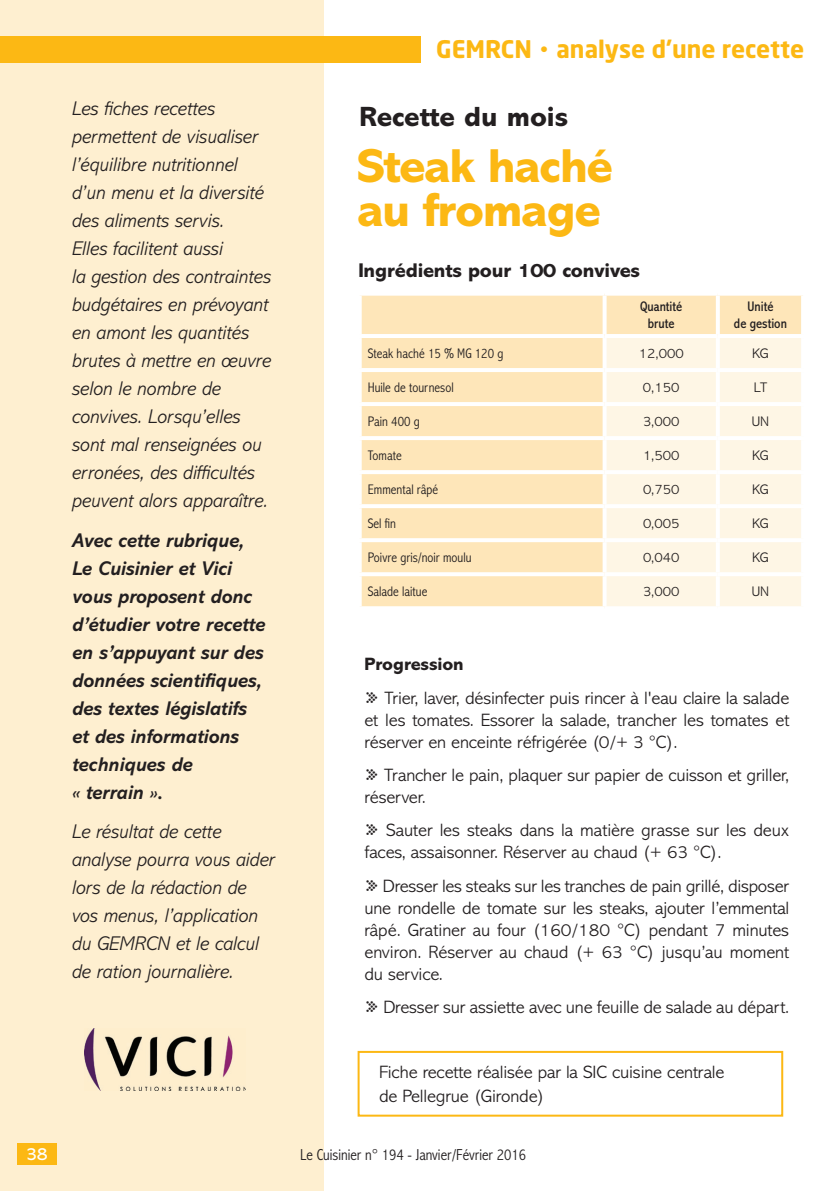
<style>
.page{position:relative;width:840px;height:1191px;background:#fff}
.page>*{position:absolute;margin:0;border:0;box-sizing:border-box;transform-origin:0 0}
.t1{font:800 48px/44px "Abadi MT Std";letter-spacing:-.03em;color:#fcb814}
.t2{font:800 28px "Abadi MT Std";color:#231f20}
.t3{font:700 24px "Neo Sans Std";color:#fcb814}
.t4{font:italic 300 20px/28px "Abadi MT Std";letter-spacing:-.01em;color:#231f20}
.t5{font:italic 700 20px/28px "Abadi MT Std";letter-spacing:-.01em;color:#231f20}
.t6{font:800 20px "Abadi MT Std";letter-spacing:-.01em;color:#231f20}
.t7{font:300 18px/22px "Abadi MT Std";letter-spacing:-.01em;color:#231f20}
.t8{font:18px "Abadi MT Std";color:#fff}
.t9{font:300 condensed 16px "Abadi MT Std";color:#231f20}
.t10{font:300 condensed 14px "Abadi MT Std";color:#231f20}
.t11{font:300 14px "Abadi MT Std";color:#231f20}
.t12{font:condensed 14px/16.8px "Abadi MT Std";color:#231f20;text-align:center}
.s1{font-family:"Mahsuri Sans MT Std";font-weight:300}
.s2{font-weight:800}
.s3{font-family:"Simple Direction Arrows";font-weight:400}
</style>
<div class="page">
<div style="left:357px;top:1051px;width:425px;height:65px;border:2px solid #fcb814"></div>
<div style="left:0;top:0;width:323px;height:1191px;background:#feefd0"></div>
<div style="left:0;top:37px;width:420px;height:26px;background:#fcb814"></div>
<div style="left:361px;top:296px;width:439px;height:310px;background:#fee6b9"></div>
<div style="left:606px;top:338px;width:194px;height:268px;background:#fef6e5"></div>
<svg style="left:360px;top:295px;width:244px;height:1px"></svg>
<svg style="left:604px;top:294px;width:113px;height:2px"></svg>
<svg style="left:602px;top:296px;width:4px;height:38px"></svg>
<svg style="left:717px;top:295px;width:86px;height:1px"></svg>
<svg style="left:715px;top:296px;width:4px;height:38px"></svg>
<svg style="left:800px;top:296px;width:1px;height:38px"></svg>
<hr style="left:357px;top:334px;width:247px;height:4px;background:#fff">
<hr style="left:604px;top:334px;width:113px;height:4px;background:#fff">
<svg style="left:602px;top:338px;width:4px;height:30px"></svg>
<hr style="left:717px;top:334px;width:87px;height:4px;background:#fff">
<svg style="left:715px;top:338px;width:4px;height:30px"></svg>
<svg style="left:800px;top:338px;width:1px;height:30px"></svg>
<hr style="left:357px;top:368px;width:247px;height:4px;background:#fff">
<hr style="left:604px;top:368px;width:113px;height:4px;background:#fff">
<svg style="left:602px;top:372px;width:4px;height:30px"></svg>
<hr style="left:717px;top:368px;width:87px;height:4px;background:#fff">
<svg style="left:715px;top:372px;width:4px;height:30px"></svg>
<svg style="left:800px;top:372px;width:1px;height:30px"></svg>
<hr style="left:357px;top:402px;width:247px;height:4px;background:#fff">
<hr style="left:604px;top:402px;width:113px;height:4px;background:#fff">
<svg style="left:602px;top:406px;width:4px;height:30px"></svg>
<hr style="left:717px;top:402px;width:87px;height:4px;background:#fff">
<svg style="left:715px;top:406px;width:4px;height:30px"></svg>
<svg style="left:800px;top:406px;width:1px;height:30px"></svg>
<svg style="left:602px;top:440px;width:4px;height:30px"></svg>
<svg style="left:715px;top:440px;width:4px;height:30px"></svg>
<svg style="left:800px;top:440px;width:1px;height:30px"></svg>
<svg style="left:602px;top:474px;width:4px;height:30px"></svg>
<svg style="left:715px;top:474px;width:4px;height:30px"></svg>
<svg style="left:800px;top:474px;width:1px;height:30px"></svg>
<svg style="left:602px;top:508px;width:4px;height:30px"></svg>
<svg style="left:715px;top:508px;width:4px;height:30px"></svg>
<svg style="left:800px;top:508px;width:1px;height:30px"></svg>
<svg style="left:602px;top:542px;width:4px;height:30px"></svg>
<svg style="left:715px;top:542px;width:4px;height:30px"></svg>
<svg style="left:800px;top:542px;width:1px;height:30px"></svg>
<svg style="left:602px;top:576px;width:4px;height:30px"></svg>
<svg style="left:715px;top:576px;width:4px;height:30px"></svg>
<svg style="left:800px;top:576px;width:1px;height:30px"></svg>
<hr style="left:357px;top:436px;width:247px;height:4px;background:#fff">
<hr style="left:357px;top:470px;width:247px;height:4px;background:#fff">
<hr style="left:357px;top:504px;width:247px;height:4px;background:#fff">
<svg style="left:360px;top:538px;width:244px;height:4px"></svg>
<svg style="left:360px;top:572px;width:244px;height:4px"></svg>
<svg style="left:360px;top:606px;width:244px;height:1px"></svg>
<hr style="left:604px;top:436px;width:113px;height:4px;background:#fff">
<hr style="left:717px;top:436px;width:87px;height:4px;background:#fff">
<hr style="left:604px;top:470px;width:113px;height:4px;background:#fff">
<hr style="left:717px;top:470px;width:87px;height:4px;background:#fff">
<hr style="left:604px;top:504px;width:113px;height:4px;background:#fff">
<hr style="left:717px;top:504px;width:87px;height:4px;background:#fff">
<hr style="left:604px;top:538px;width:113px;height:4px;background:#fff">
<hr style="left:717px;top:538px;width:87px;height:4px;background:#fff">
<hr style="left:604px;top:572px;width:113px;height:4px;background:#fff">
<hr style="left:717px;top:572px;width:87px;height:4px;background:#fff">
<div style="left:17px;top:1143px;width:40px;height:21px;background:#fcb814"></div>
<img style="left:85px;top:1028px;width:161px;height:62px">
<p class="t4" style="left:72px;top:95px;width:201px">Les fiches recettes permettent de visualiser l’équilibre nutritionnel d’un menu et la diversité des aliments servis.<br>Elles facilitent aussi<br>la gestion des contraintes budgétaires en prévoyant en amont les quantités brutes à mettre en œuvre selon le nombre de convives. Lorsqu’elles sont mal renseignées ou erronées, des difficultés peuvent alors apparaître.</p>
<p class="t5" style="left:72px;top:526px;width:194px">Avec cette rubrique,<br>Le Cuisinier et Vici vous proposent donc d’étudier votre recette en s’appuyant sur des données scientifiques, des textes législatifs et des informations techniques de<br>« terrain ».</p>
<p class="t4" style="left:72px;top:818px;width:204px">Le résultat de cette analyse pourra vous aider lors de la rédaction de vos menus, l’application du GEMRCN et le calcul de ration journalière.</p>
<h3 class="t3" style="left:436px;top:33px;width:369px">GEMRCN <span class="s1">•</span> analyse d'une recette</h3>
<h2 class="t2" style="left:359px;top:101px;width:210px">Recette du mois</h2>
<h1 class="t1" style="left:357px;top:145px;width:257px">Steak haché au fromage</h1>
<p class="t6" style="left:358px;top:259px;width:283px">Ingrédients pour 100 convives</p>
<p class="t12" style="left:639px;top:298px;width:44px">Quantité brute</p>
<p class="t12" style="left:733px;top:298px;width:54px">Unité<br>de gestion</p>
<p class="t10" style="left:367px;top:345px;width:137px">Steak haché 15 % MG 120 g</p>
<p class="t11" style="left:638px;top:345px;width:46px">12,000</p>
<p class="t11" style="left:751px;top:345px;width:18px">KG</p>
<p class="t10" style="left:367px;top:379px;width:87px">Huile de tournesol</p>
<p class="t11" style="left:642px;top:379px;width:38px">0,150</p>
<p class="t11" style="left:753px;top:379px;width:15px">LT</p>
<p class="t10" style="left:367px;top:413px;width:53px">Pain 400 g</p>
<p class="t11" style="left:642px;top:413px;width:38px">3,000</p>
<p class="t11" style="left:751px;top:413px;width:19px">UN</p>
<p class="t10" style="left:367px;top:447px;width:36px">Tomate</p>
<p class="t11" style="left:642px;top:447px;width:38px">1,500</p>
<p class="t11" style="left:751px;top:447px;width:18px">KG</p>
<p class="t10" style="left:367px;top:481px;width:72px">Emmental râpé</p>
<p class="t11" style="left:642px;top:481px;width:38px">0,750</p>
<p class="t11" style="left:751px;top:481px;width:18px">KG</p>
<p class="t10" style="left:367px;top:516px;width:30px">Sel fin</p>
<p class="t11" style="left:642px;top:515px;width:38px">0,005</p>
<p class="t11" style="left:751px;top:515px;width:18px">KG</p>
<p class="t10" style="left:367px;top:550px;width:105px">Poivre gris/noir moulu</p>
<p class="t11" style="left:642px;top:549px;width:38px">0,040</p>
<p class="t11" style="left:751px;top:549px;width:18px">KG</p>
<p class="t10" style="left:367px;top:584px;width:61px">Salade laitue</p>
<p class="t11" style="left:642px;top:583px;width:38px">3,000</p>
<p class="t11" style="left:751px;top:583px;width:19px">UN</p>
<p class="t7" style="left:364px;top:648px;width:426px;line-height:33.4px"><span class="s2">Progression<br></span><span class="s3">/</span> Trier, laver, désinfecter puis rincer à l'eau claire la salade</p>
<p class="t7" style="left:364px;top:709px;width:426px">et les tomates. Essorer la salade, trancher les tomates et réserver en enceinte réfrigérée (0/+ 3 °C).</p>
<p class="t7" style="left:364px;top:764px;width:426px"><span class="s3">/</span> Trancher le pain, plaquer sur papier de cuisson et griller, réserver.</p>
<p class="t7" style="left:364px;top:819px;width:426px"><span class="s3">/</span> Sauter les steaks dans la matière grasse sur les deux faces, assaisonner. Réserver au chaud (+ 63 °C).</p>
<p class="t7" style="left:364px;top:875px;width:426px;text-align:justify"><span class="s3">/</span> Dresser les steaks sur les tranches de pain grillé, disposer une rondelle de tomate sur les steaks, ajouter l’emmental râpé. Gratiner au four (160/180 °C) pendant 7 minutes environ. Réserver au chaud (+ 63 °C) jusqu’au moment du service.</p>
<p class="t7" style="left:364px;top:996px;width:426px"><span class="s3">/</span> Dresser sur assiette avec une feuille de salade au départ.</p>
<p class="t7" style="left:379px;top:1060px;width:347px;line-height:24px">Fiche recette réalisée par la SIC cuisine centrale de Pellegrue (Gironde)</p>
<p class="t8" style="left:26px;top:1144px;width:23px">38</p>
<p class="t9" style="left:300px;top:1145px;width:227px">Le Cuisinier n° 194 - Janvier/Février 2016</p>
</div>
